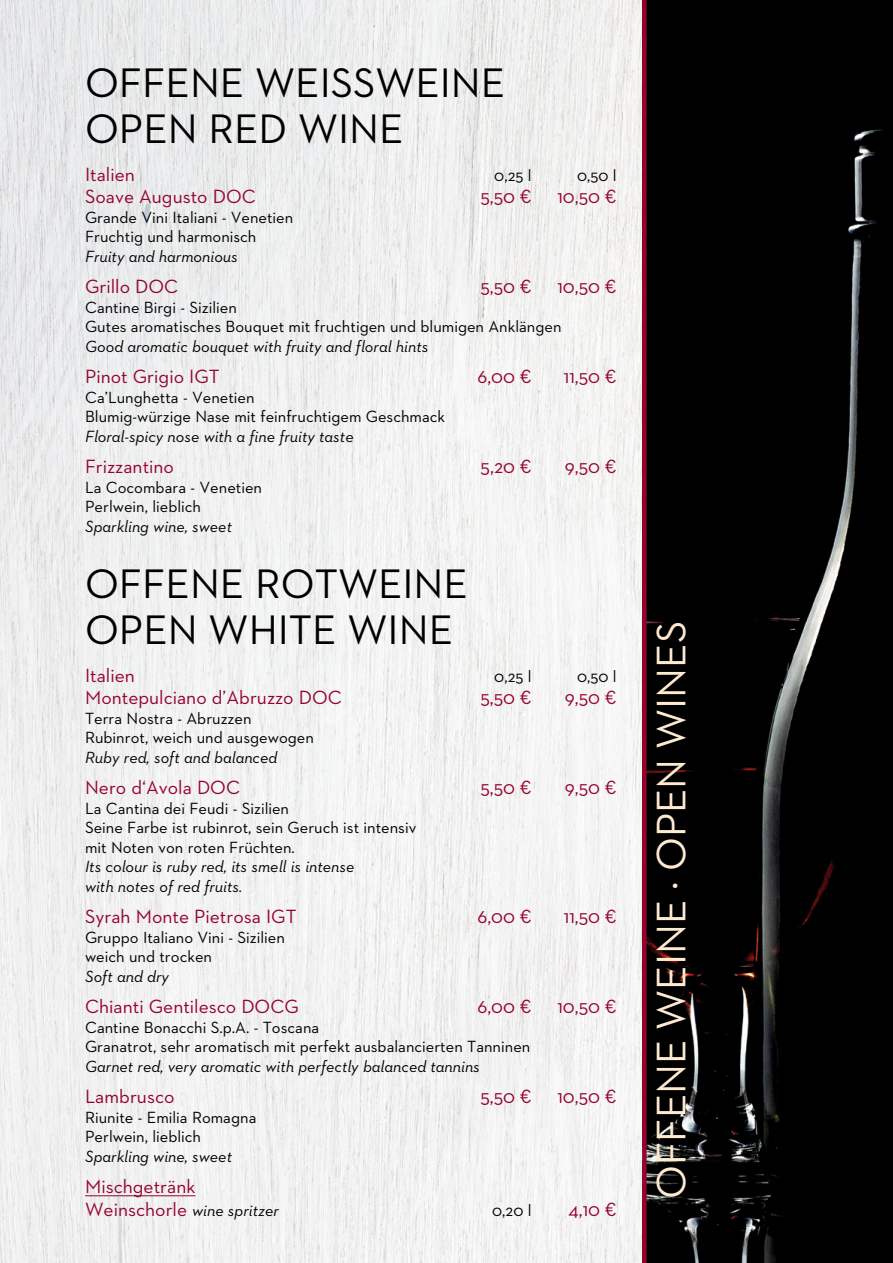
<style>
.page{position:relative;width:893px;height:1263px;background:#fff}
.page>*{position:absolute;margin:0;border:0;box-sizing:border-box;transform-origin:0 0}
.t1{font:42px/46.5px "Neutraface 2 Text";color:#000}
.t2{font:42px "Neutraface 2 Text";color:#feead1}
.t3{font:19.5px "Neutraface 2 Text";color:#95032d}
.t4{font:16.5px/19.5px "Neutraface 2 Text";color:#000}
.t5{font:italic 16.5px/19.5px "Neutraface 2 Text";color:#000}
.s1{font-style:normal;font-size:19.5px;color:#95032d}
</style>
<div class="page">
<img style="left:0;top:0;width:642px;height:1263px">
<hr style="left:85px;top:1195px;width:110px;height:1px;background:#95032d">
<div style="left:647px;top:0;width:246px;height:1263px;background:#000"></div>
<div style="left:642px;top:0;width:5px;height:1263px;background:#95032d"></div>
<h1 class="t1" style="left:85px;top:58px;width:422px">OFFENE WEISSWEINE<br>OPEN RED WINE</h1>
<p class="t3" style="left:85px;top:162px;width:51px">Italien</p>
<p class="t4" style="left:494px;top:165px;width:39px">0,25 l</p>
<p class="t4" style="left:577px;top:165px;width:41px">0,50 l</p>
<p class="t3" style="left:85px;top:184px;width:172px">Soave Augusto DOC</p>
<p class="t3" style="left:480px;top:184px;width:53px">5,50 €</p>
<p class="t3" style="left:557px;top:184px;width:61px">10,50 €</p>
<p class="t4" style="left:85px;top:207px;width:210px">Grande Vini Italiani - Venetien<br>Fruchtig und harmonisch</p>
<p class="t5" style="left:85px;top:246px;width:154px">Fruity and harmonious</p>
<p class="t3" style="left:85px;top:274px;width:95px">Grillo DOC</p>
<p class="t3" style="left:480px;top:274px;width:53px">5,50 €</p>
<p class="t3" style="left:557px;top:274px;width:61px">10,50 €</p>
<p class="t4" style="left:85px;top:297px;width:478px">Cantine Birgi - Sizilien<br>Gutes aromatisches Bouquet mit fruchtigen und blumigen Anklängen</p>
<p class="t5" style="left:85px;top:336px;width:345px">Good aromatic bouquet with fruity and floral hints</p>
<p class="t3" style="left:85px;top:364px;width:136px">Pinot Grigio IGT</p>
<p class="t3" style="left:477px;top:364px;width:56px">6,00 €</p>
<p class="t3" style="left:564px;top:364px;width:54px">11,50 €</p>
<p class="t4" style="left:85px;top:387px;width:362px">Ca’Lunghetta - Venetien<br>Blumig-würzige Nase mit feinfruchtigem Geschmack</p>
<p class="t5" style="left:85px;top:426px;width:270px">Floral-spicy nose with a fine fruity taste</p>
<p class="t3" style="left:85px;top:454px;width:90px">Frizzantino</p>
<p class="t3" style="left:481px;top:454px;width:52px">5,20 €</p>
<p class="t3" style="left:565px;top:454px;width:53px">9,50 €</p>
<p class="t4" style="left:85px;top:477px;width:179px">La Cocombara - Venetien<br>Perlwein, lieblich</p>
<p class="t5" style="left:85px;top:516px;width:149px">Sparkling wine, sweet</p>
<h1 class="t1" style="left:85px;top:559px;width:384px">OFFENE ROTWEINE<br>OPEN WHITE WINE</h1>
<p class="t3" style="left:85px;top:663px;width:51px">Italien</p>
<p class="t4" style="left:494px;top:666px;width:39px">0,25 l</p>
<p class="t4" style="left:577px;top:666px;width:41px">0,50 l</p>
<p class="t3" style="left:85px;top:685px;width:258px">Montepulciano d’Abruzzo DOC</p>
<p class="t3" style="left:480px;top:685px;width:53px">5,50 €</p>
<p class="t3" style="left:565px;top:685px;width:53px">9,50 €</p>
<p class="t4" style="left:85px;top:708px;width:230px">Terra Nostra - Abruzzen<br>Rubinrot, weich und ausgewogen</p>
<p class="t5" style="left:85px;top:747px;width:194px">Ruby red, soft and balanced</p>
<p class="t3" style="left:85px;top:775px;width:157px">Nero d‘Avola DOC</p>
<p class="t3" style="left:480px;top:775px;width:53px">5,50 €</p>
<p class="t3" style="left:565px;top:775px;width:53px">9,50 €</p>
<p class="t4" style="left:85px;top:798px;width:333px">La Cantina dei Feudi - Sizilien<br>Seine Farbe ist rubinrot, sein Geruch ist intensiv mit Noten von roten Früchten.</p>
<p class="t5" style="left:85px;top:856px;width:271px">Its colour is ruby red, its smell is intense with notes of red fruits.</p>
<p class="t3" style="left:85px;top:904px;width:213px">Syrah Monte Pietrosa IGT</p>
<p class="t3" style="left:477px;top:904px;width:56px">6,00 €</p>
<p class="t3" style="left:564px;top:904px;width:54px">11,50 €</p>
<p class="t4" style="left:85px;top:927px;width:201px">Gruppo Italiano Vini - Sizilien weich und trocken</p>
<p class="t5" style="left:85px;top:966px;width:85px">Soft and dry</p>
<p class="t3" style="left:85px;top:994px;width:215px">Chianti Gentilesco DOCG</p>
<p class="t3" style="left:477px;top:994px;width:56px">6,00 €</p>
<p class="t3" style="left:557px;top:994px;width:61px">10,50 €</p>
<p class="t4" style="left:85px;top:1017px;width:447px">Cantine Bonacchi S.p.A. - Toscana<br>Granatrot, sehr aromatisch mit perfekt ausbalancierten Tanninen</p>
<p class="t5" style="left:85px;top:1056px;width:396px">Garnet red, very aromatic with perfectly balanced tannins</p>
<p class="t3" style="left:85px;top:1084px;width:91px">Lambrusco</p>
<p class="t3" style="left:480px;top:1084px;width:53px">5,50 €</p>
<p class="t3" style="left:557px;top:1084px;width:61px">10,50 €</p>
<p class="t4" style="left:85px;top:1107px;width:173px">Riunite - Emilia Romagna<br>Perlwein, lieblich</p>
<p class="t5" style="left:85px;top:1146px;width:149px">Sparkling wine, sweet</p>
<p class="t3" style="left:85px;top:1174px;width:112px">Mischgetränk</p>
<p class="t5" style="left:85px;top:1200px;width:195px"><span class="s1">Weinschorle</span> wine spritzer</p>
<p class="t4" style="left:492px;top:1200px;width:41px">0,20 l</p>
<p class="t3" style="left:569px;top:1197px;width:49px">4,10 €</p>
<h1 class="t2" style="left:645px;top:1199px;width:579px;rotate:-90deg">OFFENE WEINE · OPEN WINES</h1>
</div>
